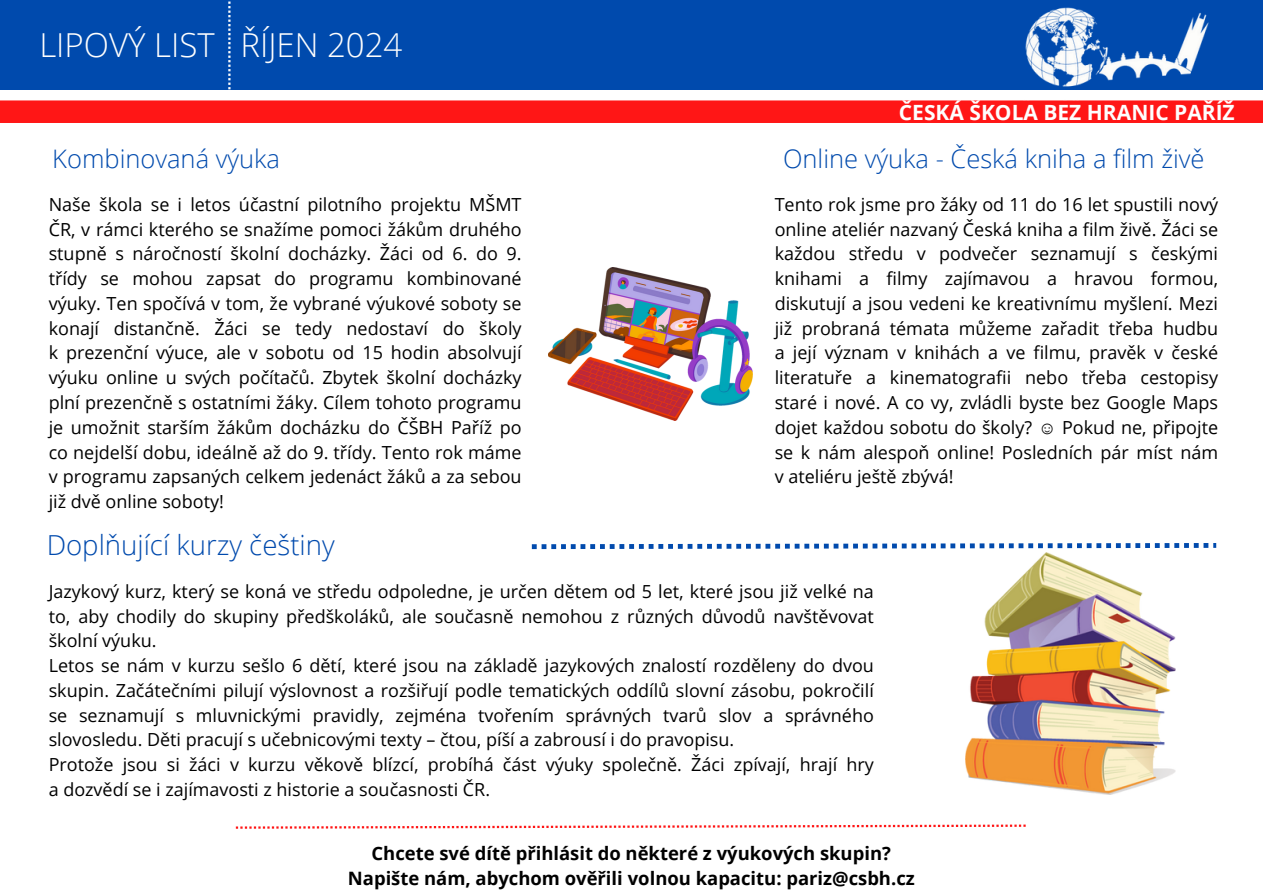
<style>
.page{position:relative;width:1263px;height:894px;background:#fff}
.page>*{position:absolute;margin:0;border:0;box-sizing:border-box;transform-origin:0 0}
.t1{font:300 33px "Open Sans";color:#fefefe}
.t2{font:300 27.6px "Open Sans";color:#004aad}
.t3{font:300 25.5px "Open Sans";color:#004aad}
.t4{font:700 21px "Open Sans";color:#fefefe}
.t5{font:700 18.45px/25.3px "Open Sans";color:#000;text-align:center}
.t6{font:18px/24.8px "Open Sans";color:#000;text-align:justify}
.s1{font-family:"Liberation Serif"}
</style>
<div class="page">
<div style="left:0;top:0;width:1263px;height:89px;background:#004aad"></div>
<div style="left:0;top:100px;width:1263px;height:23px;background:#ff1616"></div>
<svg style="left:228px;top:2px;width:3px;height:87px"></svg>
<img style="left:986px;top:7px;width:257px;height:83px">
<svg style="left:236px;top:824px;width:790px;height:4px"></svg>
<svg style="left:532px;top:543px;width:684px;height:6px"></svg>
<img style="left:549px;top:267px;width:203px;height:153px">
<img style="left:966px;top:552px;width:209px;height:242px">
<p class="t1" style="left:39px;top:21px;width:364px">LIPOVÝ LIST ŘÍJEN 2024</p>
<p class="t3" style="left:52px;top:141px;width:229px">Kombinovaná výuka</p>
<p class="t4" style="left:899px;top:97px;width:337px">ČESKÁ ŠKOLA BEZ HRANIC PAŘÍŽ</p>
<h4 class="t3" style="left:783px;top:141px;width:423px">Online výuka - Česká kniha a film živě</h4>
<p class="t6" style="left:49px;top:191px;width:474px">Naše škola se i letos účastní pilotního projektu MŠMT ČR, v rámci kterého se snažíme pomoci žákům druhého stupně s náročností školní docházky. Žáci od 6. do 9. třídy se mohou zapsat do programu kombinované výuky. Ten spočívá v tom, že vybrané výukové soboty se konají distančně. Žáci se tedy nedostaví do školy k prezenční výuce, ale v sobotu od 15 hodin absolvují výuku online u svých počítačů. Zbytek školní docházky plní prezenčně s ostatními žáky. Cílem tohoto programu je umožnit starším žákům docházku do ČŠBH Paříž po co nejdelší dobu, ideálně až do 9. třídy. Tento rok máme v programu zapsaných celkem jedenáct žáků a za sebou již dvě online soboty!</p>
<p class="t6" style="left:775px;top:191px;width:445px">Tento rok jsme pro žáky od 11 do 16 let spustili nový online ateliér nazvaný Česká kniha a film živě. Žáci se každou středu v podvečer seznamují s českými knihami a filmy zajímavou a hravou formou, diskutují a jsou vedeni ke kreativnímu myšlení. Mezi již probraná témata můžeme zařadit třeba hudbu a její význam v knihách a ve filmu, pravěk v české literatuře a kinematografii nebo třeba cestopisy staré i nové. A co vy, zvládli byste bez Google Maps dojet každou sobotu do školy? <span class="s1">☺</span> Pokud ne, připojte se k nám alespoň online! Posledních pár míst nám v ateliéru ještě zbývá!</p>
<h3 class="t2" style="left:47px;top:525px;width:289px">Doplňující kurzy češtiny</h3>
<h2 class="t6" style="left:49px;top:578px;width:827px">Jazykový kurz, který se koná ve středu odpoledne, je určen dětem od 5 let, které jsou již velké na to, aby chodily do skupiny předškoláků, ale současně nemohou z různých důvodů navštěvovat školní výuku.</h2>
<p class="t6" style="left:49px;top:652px;width:827px">Letos se nám v kurzu sešlo 6 dětí, které jsou na základě jazykových znalostí rozděleny do dvou skupin. Začátečními pilují výslovnost a rozšiřují podle tematických oddílů slovní zásobu, pokročilí se seznamují s mluvnickými pravidly, zejména tvořením správných tvarů slov a správného slovosledu. Děti pracují s učebnicovými texty – čtou, píší a zabrousí i do pravopisu.</p>
<p class="t6" style="left:49px;top:751px;width:827px">Protože jsou si žáci v kurzu věkově blízcí, probíhá část výuky společně. Žáci zpívají, hrají hry a dozvědí se i zajímavosti z historie a současnosti ČR.</p>
<p class="t5" style="left:348px;top:839px;width:568px">Chcete své dítě přihlásit do některé z výukových skupin?<br>Napište nám, abychom ověřili volnou kapacitu: pariz@csbh.cz</p>
</div>
